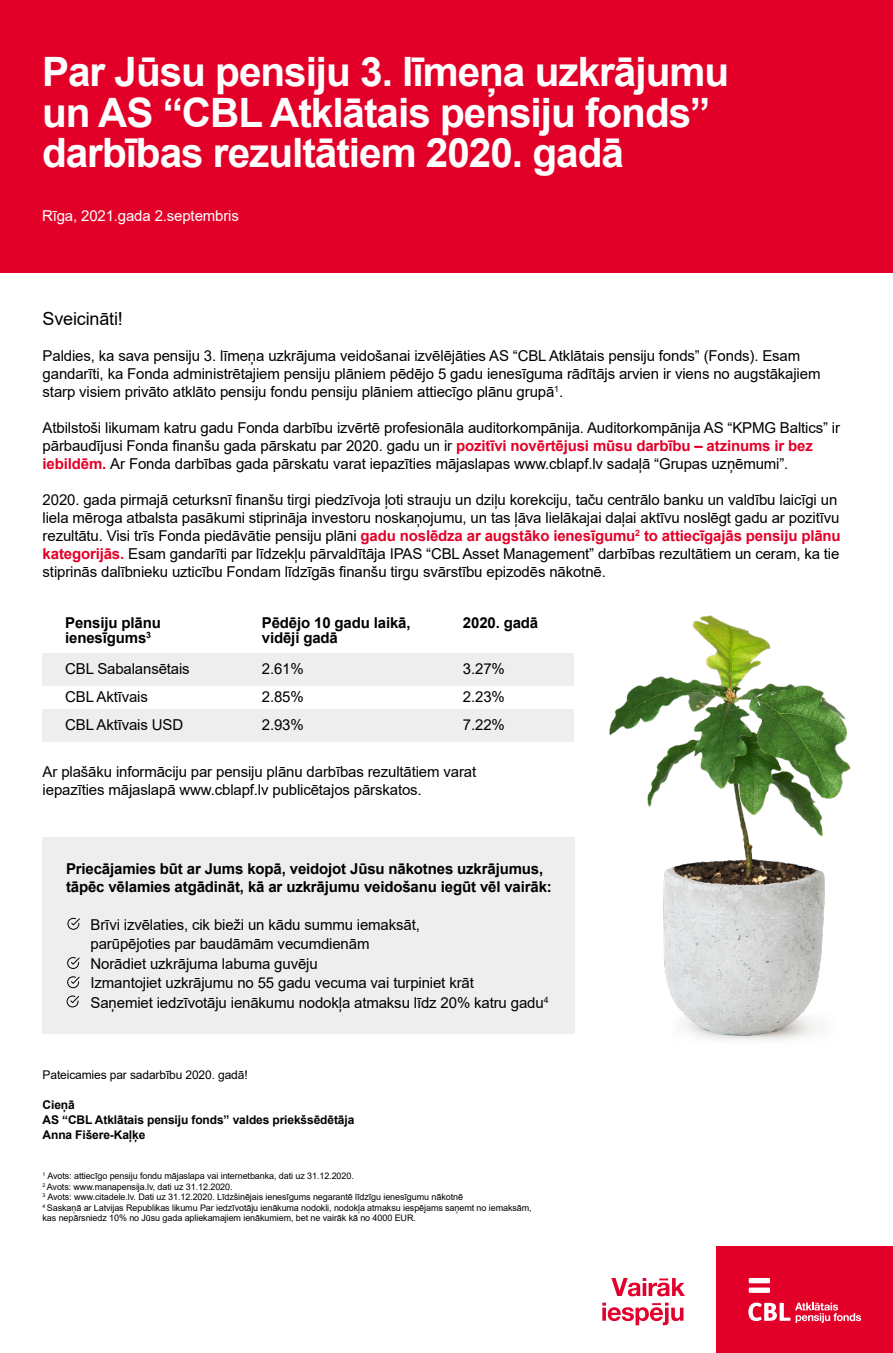
<style>
.page{position:relative;width:893px;height:1353px;background:#fff}
.page>*{position:absolute;margin:0;border:0;box-sizing:border-box;transform-origin:0 0}
.t1{font:700 40.5px/40.5px "Arial";letter-spacing:-.025em;color:#fff}
.t2{font:18px "Arial";letter-spacing:-.01em;color:#000}
.t3{font:15px/18px "Arial";letter-spacing:-.01em;color:#000}
.t4{font:700 15px/15px "Arial";letter-spacing:-.01em;color:#000}
.t5{font:15px "Arial";letter-spacing:-.01em;color:#fff}
.t6{font:700 12px/15px "Arial";letter-spacing:-.01em;color:#000}
.t7{font:12px "Arial";letter-spacing:-.01em;color:#000}
.t8{font:9px/10.5px "Arial";letter-spacing:-.01em;color:#000}
.s1{font-weight:700;color:#e30028}
</style>
<div class="page">
<div style="left:43px;top:709px;width:531px;height:32px;background:#eee"></div>
<div style="left:43px;top:653px;width:531px;height:32px;background:#eee"></div>
<div style="left:0;top:0;width:893px;height:272px;background:#e30028"></div>
<div style="left:717px;top:1246px;width:176px;height:107px;background:#e30028"></div>
<svg style="left:749px;top:1278px;width:21px;height:15px"></svg>
<svg style="left:748px;top:1303px;width:113px;height:20px"></svg>
<svg style="left:611px;top:1278px;width:74px;height:18px"></svg>
<svg style="left:602px;top:1303px;width:81px;height:22px"></svg>
<div style="left:43px;top:837px;width:532px;height:197px;background:#eee"></div>
<svg style="left:67px;top:918px;width:13px;height:12px"></svg>
<svg style="left:67px;top:957px;width:13px;height:12px"></svg>
<svg style="left:67px;top:976px;width:13px;height:12px"></svg>
<svg style="left:67px;top:995px;width:12px;height:12px"></svg>
<img style="left:561px;top:615px;width:290px;height:425px">
<h1 class="t1" style="left:42px;top:52px;width:689px">Par Jūsu pensiju 3. līmeņa uzkrājumu un AS “CBL Atklātais pensiju fonds” darbības rezultātiem 2020. gadā</h1>
<p class="t5" style="left:42px;top:206px;width:198px">Rīga, 2021.gada 2.septembris</p>
<p class="t2" style="left:43px;top:306px;width:82px">Sveicināti!</p>
<p class="t3" style="left:43px;top:347px;width:779px">Paldies, ka sava pensiju 3. līmeņa uzkrājuma veidošanai izvēlējāties AS “CBL Atklātais pensiju fonds” (Fonds). Esam gandarīti, ka Fonda administrētajiem pensiju plāniem pēdējo 5 gadu ienesīguma rādītājs arvien ir viens no augstākajiem starp visiem privāto atklāto pensiju fondu pensiju plāniem attiecīgo plānu grupā<sup>1</sup>.</p>
<p class="t3" style="left:43px;top:419px;width:799px">Atbilstoši likumam katru gadu Fonda darbību izvērtē profesionāla auditorkompānija. Auditorkompānija AS “KPMG Baltics” ir pārbaudījusi Fonda finanšu gada pārskatu par 2020. gadu un ir <span class="s1">pozitīvi novērtējusi mūsu darbību – atzinums ir bez iebildēm.</span> Ar Fonda darbības gada pārskatu varat iepazīties mājaslapas www.cblapf.lv sadaļā “Grupas uzņēmumi”.</p>
<p class="t3" style="left:43px;top:491px;width:800px">2020. gada pirmajā ceturksnī finanšu tirgi piedzīvoja ļoti strauju un dziļu korekciju, taču centrālo banku un valdību laicīgi un liela mēroga atbalsta pasākumi stiprināja investoru noskaņojumu, un tas ļāva lielākajai daļai aktīvu noslēgt gadu ar pozitīvu rezultātu. Visi trīs Fonda piedāvātie pensiju plāni <span class="s1">gadu noslēdza ar augstāko ienesīgumu</span><sup>2</sup> <span class="s1">to attiecīgajās pensiju plānu kategorijās.</span> Esam gandarīti par līdzekļu pārvaldītāja IPAS “CBL Asset Management” darbības rezultātiem un ceram, ka tie stiprinās dalībnieku uzticību Fondam līdzīgās finanšu tirgu svārstību epizodēs nākotnē.</p>
<p class="t4" style="left:65px;top:615px;width:97px">Pensiju plānu ienesīgums<sup>3</sup></p>
<p class="t4" style="left:262px;top:615px;width:150px">Pēdējo 10 gadu laikā, vidēji gadā</p>
<p class="t4" style="left:463px;top:615px;width:77px">2020. gadā</p>
<p class="t3" style="left:65px;top:655px;width:126px;line-height:27.9px">CBL Sabalansētais<br>CBL Aktīvais<br>CBL Aktīvais USD</p>
<p class="t3" style="left:262px;top:655px;width:43px;line-height:27.9px;text-align:justify">2.61% 2.85% 2.93%</p>
<p class="t3" style="left:463px;top:655px;width:43px;line-height:27.9px;text-align:justify">3.27% 2.23% 7.22%</p>
<p class="t3" style="left:43px;top:763px;width:435px">Ar plašāku informāciju par pensiju plānu darbības rezultātiem varat iepazīties mājaslapā www.cblapf.lv publicētajos pārskatos.</p>
<p class="t4" style="left:66px;top:860px;width:487px;line-height:18px">Priecājamies būt ar Jums kopā, veidojot Jūsu nākotnes uzkrājumus, tāpēc vēlamies atgādināt, kā ar uzkrājumu veidošanu iegūt vēl vairāk:</p>
<p class="t3" style="left:91px;top:914px;width:459px;line-height:19.5px">Brīvi izvēlaties, cik bieži un kādu summu iemaksāt,<br>parūpējoties par baudāmām vecumdienām<br>Norādiet uzkrājuma labuma guvēju<br>Izmantojiet uzkrājumu no 55 gadu vecuma vai turpiniet krāt<br>Saņemiet iedzīvotāju ienākumu nodokļa atmaksu līdz 20% katru gadu<sup>4</sup></p>
<p class="t7" style="left:43px;top:1066px;width:207px">Pateicamies par sadarbību 2020. gadā!</p>
<p class="t6" style="left:43px;top:1097px;width:313px">Cieņā<br>AS “CBL Atklātais pensiju fonds” valdes priekšsēdētāja<br>Anna Fišere-Kaļķe</p>
<p class="t8" style="left:43px;top:1171px;width:491px"><sup>1</sup> Avots: attiecīgo pensiju fondu mājaslapa vai internetbanka, dati uz 31.12.2020.<br><sup>2</sup> Avots: www.manapensija.lv, dati uz 31.12.2020.<br><sup>3</sup> Avots: www.citadele.lv. Dati uz 31.12.2020. Līdzšinējais ienesīgums negarantē līdzīgu ienesīgumu nākotnē<br><sup>4</sup> Saskaņā ar Latvijas Republikas likumu Par iedzīvotāju ienākuma nodokli, nodokļa atmaksu iespējams saņemt no iemaksām, kas nepārsniedz 10% no Jūsu gada apliekamajiem ienākumiem, bet ne vairāk kā no 4000 EUR.</p>
</div>
